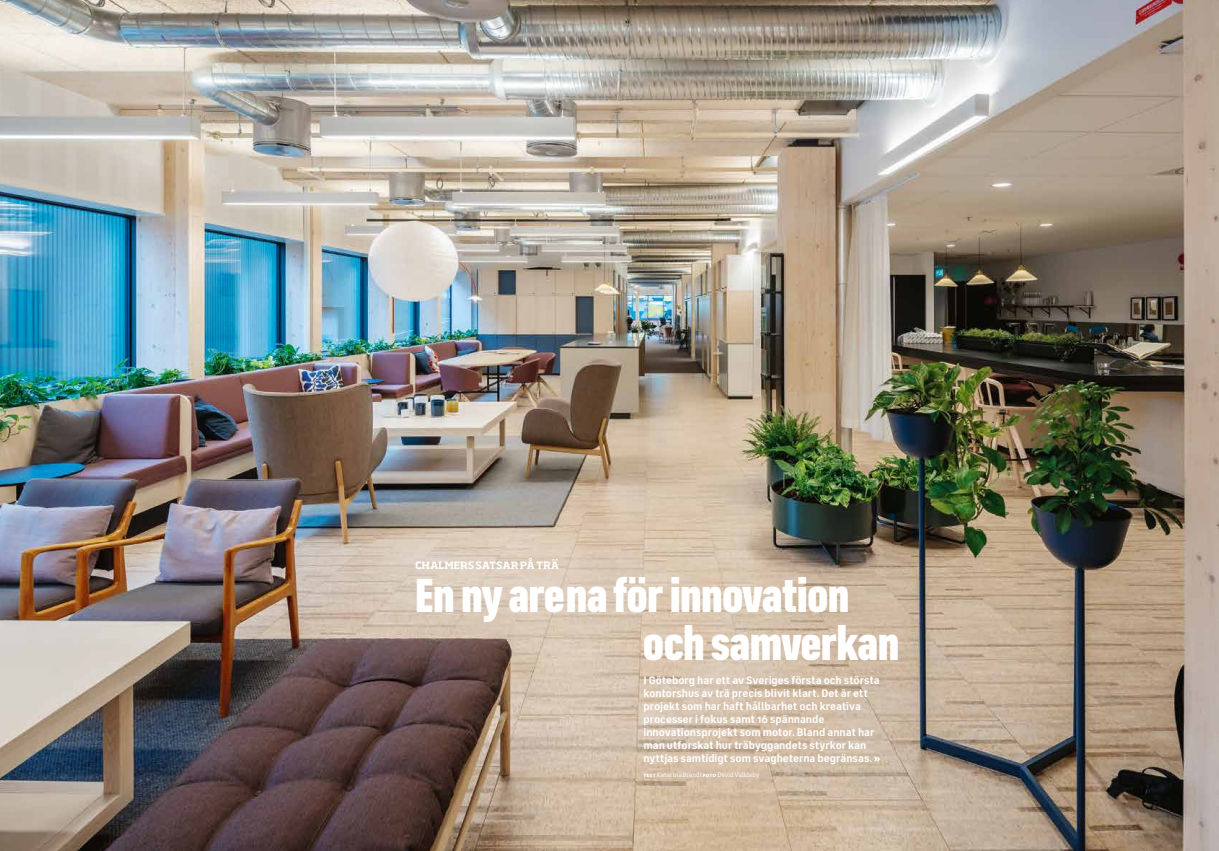
<style>
.page{position:relative;width:1219px;height:851px;background:#fff}
.page>*{position:absolute;margin:0;border:0;box-sizing:border-box;transform-origin:0 0}
.t1{font:900 48px/48px "FS Industrie Cd";letter-spacing:-.015em;color:#fff}
.t2{font:500 13px "Soho Std";letter-spacing:-.02em;color:#fff}
.t3{font:700 11px/13px "FS Industrie";letter-spacing:-.005em;color:#fff}
.t4{font:6px "Soho Std";letter-spacing:-.005em;color:#fff}
.s1{font-family:"FS Industrie Cd";font-weight:900}
.s2{font-family:"Foundry Sterling";font-weight:800}
</style>
<div class="page">
<img style="left:0;top:0;width:1219px;height:850px">
<p class="t2" style="left:415px;top:555px;width:145px">Chalmers satsar på trä</p>
<h1 class="t1" style="left:643px;top:570px;width:258px;text-indent:-228px">En ny arena för innovation och samverkan</h1>
<p class="t3" style="left:643px;top:673px;width:238px">I Göteborg har ett av Sveriges första och största kontorshus av trä precis blivit klart. Det är ett projekt som har haft hållbarhet och kreativa processer i fokus samt 16 spännande innovationsprojekt som motor. Bland annat har man utforskat hur träbyggandets styrkor kan nyttjas samtidigt som svagheterna begränsas. <span class="s1">»</span></p>
<p class="t4" style="left:643px;top:770px;width:118px"><span class="s2">text</span> Katarina Brandt <span class="s2">foto</span> David Valldeby</p>
</div>
